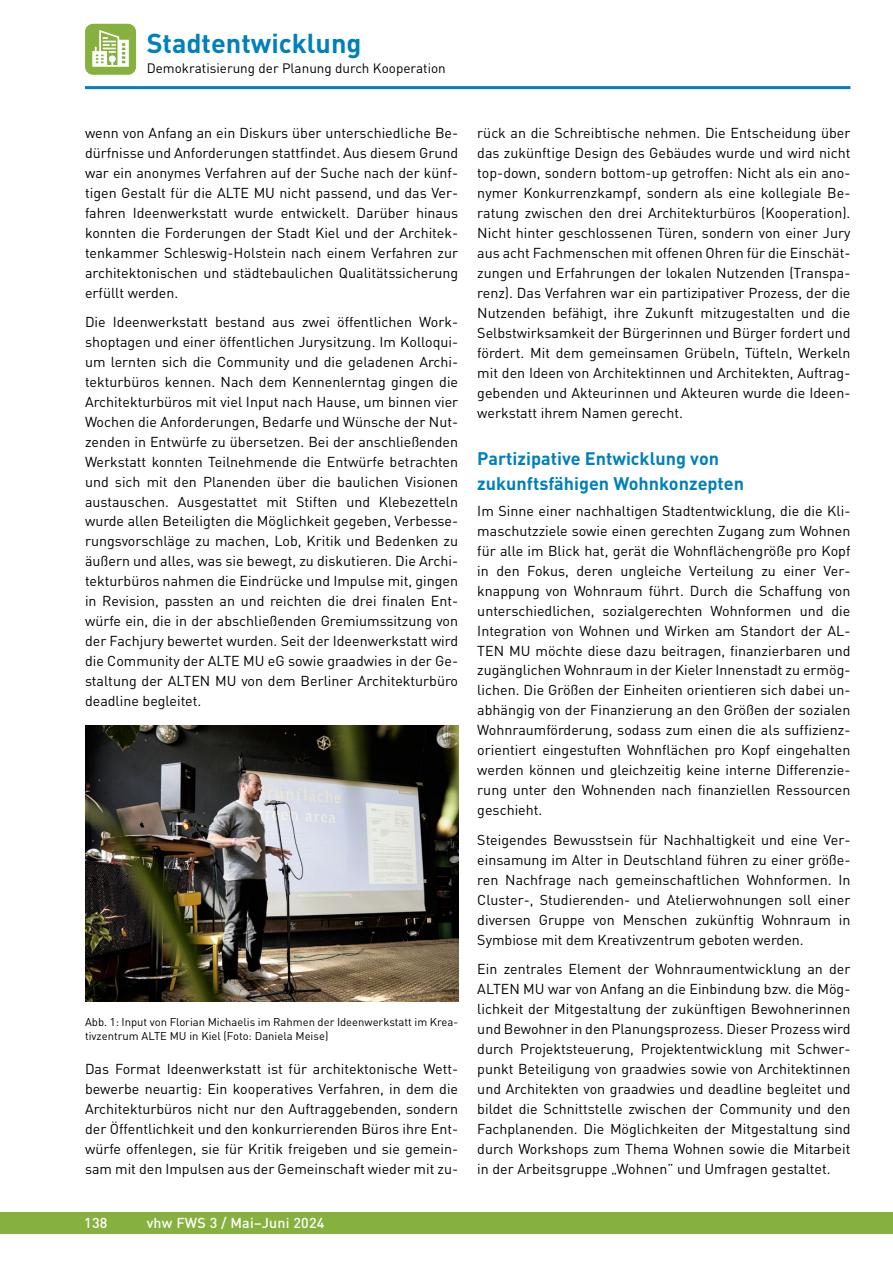
<style>
.page{position:relative;width:893px;height:1263px;background:#fff}
.page>*{position:absolute;margin:0;border:0;box-sizing:border-box;transform-origin:0 0}
.t1{font:700 27px "DIN Pro";color:#0080bc}
.t2{font:700 18px/24.5px "DIN Pro";color:#0080bc}
.t3{font:14.25px/20px "DIN Pro";color:#000;text-align:justify}
.t4{font:500 14.25px "DIN Pro";letter-spacing:.015em;color:#fff}
.t5{font:13.5px "DIN Pro";color:#000}
.t6{font:11.25px/14px "DIN Pro";color:#000}
</style>
<div class="page">
<div style="left:0;top:1212px;width:893px;height:21px;background:#87b13f"></div>
<hr style="left:85px;top:86px;width:765px;height:3px;background:#0080bc">
<div style="left:85px;top:24px;width:51px;height:51px;background:#87b13f;border-radius:8px"></div>
<svg style="left:92px;top:30px;width:37px;height:37px"></svg>
<img style="left:85px;top:725px;width:373px;height:276px">
<h1 class="t1" style="left:147px;top:25px;width:216px">Stadtentwicklung</h1>
<p class="t5" style="left:147px;top:59px;width:301px">Demokratisierung der Planung durch Kooperation</p>
<p class="t3" style="left:85px;top:123px;width:375px">wenn von Anfang an ein Diskurs über unterschiedliche Be&shy;dürfnisse und Anforderungen stattfindet. Aus diesem Grund war ein anonymes Verfahren auf der Suche nach der künf&shy;tigen Gestalt für die ALTE MU nicht passend, und das Ver&shy;fahren Ideenwerkstatt wurde entwickelt. Darüber hinaus konnten die Forderungen der Stadt Kiel und der Architek&shy;tenkammer Schleswig-Holstein nach einem Verfahren zur architektonischen und städtebaulichen Qualitätssicherung erfüllt werden.</p>
<p class="t3" style="left:85px;top:312px;width:375px">Die Ideenwerkstatt bestand aus zwei öffentlichen Work&shy;shoptagen und einer öffentlichen Jurysitzung. Im Kolloqui&shy;um lernten sich die Community und die geladenen Archi&shy;tekturbüros kennen. Nach dem Kennenlerntag gingen die Architekturbüros mit viel Input nach Hause, um binnen vier Wochen die Anforderungen, Bedarfe und Wünsche der Nut&shy;zenden in Entwürfe zu übersetzen. Bei der anschließenden Werkstatt konnten Teilnehmende die Entwürfe betrachten und sich mit den Planenden über die baulichen Visionen austauschen. Ausgestattet mit Stiften und Klebezetteln wurde allen Beteiligten die Möglichkeit gegeben, Verbesse&shy;rungsvorschläge zu machen, Lob, Kritik und Bedenken zu äußern und alles, was sie bewegt, zu diskutieren. Die Archi&shy;tekturbüros nahmen die Eindrücke und Impulse mit, gingen in Revision, passten an und reichten die drei finalen Ent&shy;würfe ein, die in der abschließenden Gremiumssitzung von der Fachjury bewertet wurden. Seit der Ideenwerkstatt wird die Community der ALTE MU eG sowie graadwies in der Ge&shy;staltung der ALTEN MU von dem Berliner Architekturbüro deadline begleitet.</p>
<p class="t6" style="left:85px;top:1015px;width:375px">Abb. 1: Input von Florian Michaelis im Rahmen der Ideenwerkstatt im Krea&shy;tivzentrum ALTE MU in Kiel (Foto: Daniela Meise)</p>
<p class="t3" style="left:85px;top:1058px;width:375px">Das Format Ideenwerkstatt ist für architektonische Wett&shy;bewerbe neuartig: Ein kooperatives Verfahren, in dem die Architekturbüros nicht nur den Auftraggebenden, sondern der Öffentlichkeit und den konkurrierenden Büros ihre Ent&shy;würfe offenlegen, sie für Kritik freigeben und sie gemein&shy;sam mit den Impulsen aus der Gemeinschaft wieder mit zu-</p>
<p class="t4" style="left:84px;top:1213px;width:25px">138</p>
<p class="t4" style="left:147px;top:1213px;width:179px">vhw FWS 3 / Mai–Juni 2024</p>
<p class="t3" style="left:477px;top:123px;width:375px">rück an die Schreibtische nehmen. Die Entscheidung über das zukünftige Design des Gebäudes wurde und wird nicht top-down, sondern bottom-up getroffen: Nicht als ein ano&shy;nymer Konkurrenzkampf, sondern als eine kollegiale Be&shy;ratung zwischen den drei Architekturbüros (Kooperation).<br>Nicht hinter geschlossenen Türen, sondern von einer Jury aus acht Fachmenschen mit offenen Ohren für die Einschät&shy;zungen und Erfahrungen der lokalen Nutzenden (Transpa&shy;renz). Das Verfahren war ein partizipativer Prozess, der die Nutzenden befähigt, ihre Zukunft mitzugestalten und die Selbstwirksamkeit der Bürgerinnen und Bürger fordert und fördert. Mit dem gemeinsamen Grübeln, Tüfteln, Werkeln mit den Ideen von Architektinnen und Architekten, Auftrag&shy;gebenden und Akteurinnen und Akteuren wurde die Ideen&shy;werkstatt ihrem Namen gerecht.</p>
<p class="t2" style="left:477px;top:446px;width:268px">Partizipative Entwicklung von zukunftsfähigen Wohnkonzepten</p>
<p class="t3" style="left:477px;top:500px;width:375px">Im Sinne einer nachhaltigen Stadtentwicklung, die die Kli&shy;maschutzziele sowie einen gerechten Zugang zum Wohnen für alle im Blick hat, gerät die Wohnflächengröße pro Kopf in den Fokus, deren ungleiche Verteilung zu einer Ver&shy;knappung von Wohnraum führt. Durch die Schaffung von unterschiedlichen, sozialgerechten Wohnformen und die Integration von Wohnen und Wirken am Standort der AL-TEN MU möchte diese dazu beitragen, finanzierbaren und zugänglichen Wohnraum in der Kieler Innenstadt zu ermög&shy;lichen. Die Größen der Einheiten orientieren sich dabei un&shy;abhängig von der Finanzierung an den Größen der sozialen Wohnraumförderung, sodass zum einen die als suffizienz&shy;orientiert eingestuften Wohnflächen pro Kopf eingehalten werden können und gleichzeitig keine interne Differenzie&shy;rung unter den Wohnenden nach finanziellen Ressourcen geschieht.</p>
<p class="t3" style="left:477px;top:829px;width:375px">Steigendes Bewusstsein für Nachhaltigkeit und eine Ver&shy;einsamung im Alter in Deutschland führen zu einer größe&shy;ren Nachfrage nach gemeinschaftlichen Wohnformen. In Cluster-, Studierenden- und Atelierwohnungen soll einer diversen Gruppe von Menschen zukünftig Wohnraum in Symbiose mit dem Kreativzentrum geboten werden.</p>
<p class="t3" style="left:477px;top:958px;width:375px">Ein zentrales Element der Wohnraumentwicklung an der ALTEN MU war von Anfang an die Einbindung bzw. die Mög&shy;lichkeit der Mitgestaltung der zukünftigen Bewohnerinnen und Bewohner in den Planungsprozess. Dieser Prozess wird durch Projektsteuerung, Projektentwicklung mit Schwer&shy;punkt Beteiligung von graadwies sowie von Architektinnen und Architekten von graadwies und deadline begleitet und bildet die Schnittstelle zwischen der Community und den Fachplanenden. Die Möglichkeiten der Mitgestaltung sind durch Workshops zum Thema Wohnen sowie die Mitarbeit in der Arbeitsgruppe „Wohnen” und Umfragen gestaltet.</p>
</div>
